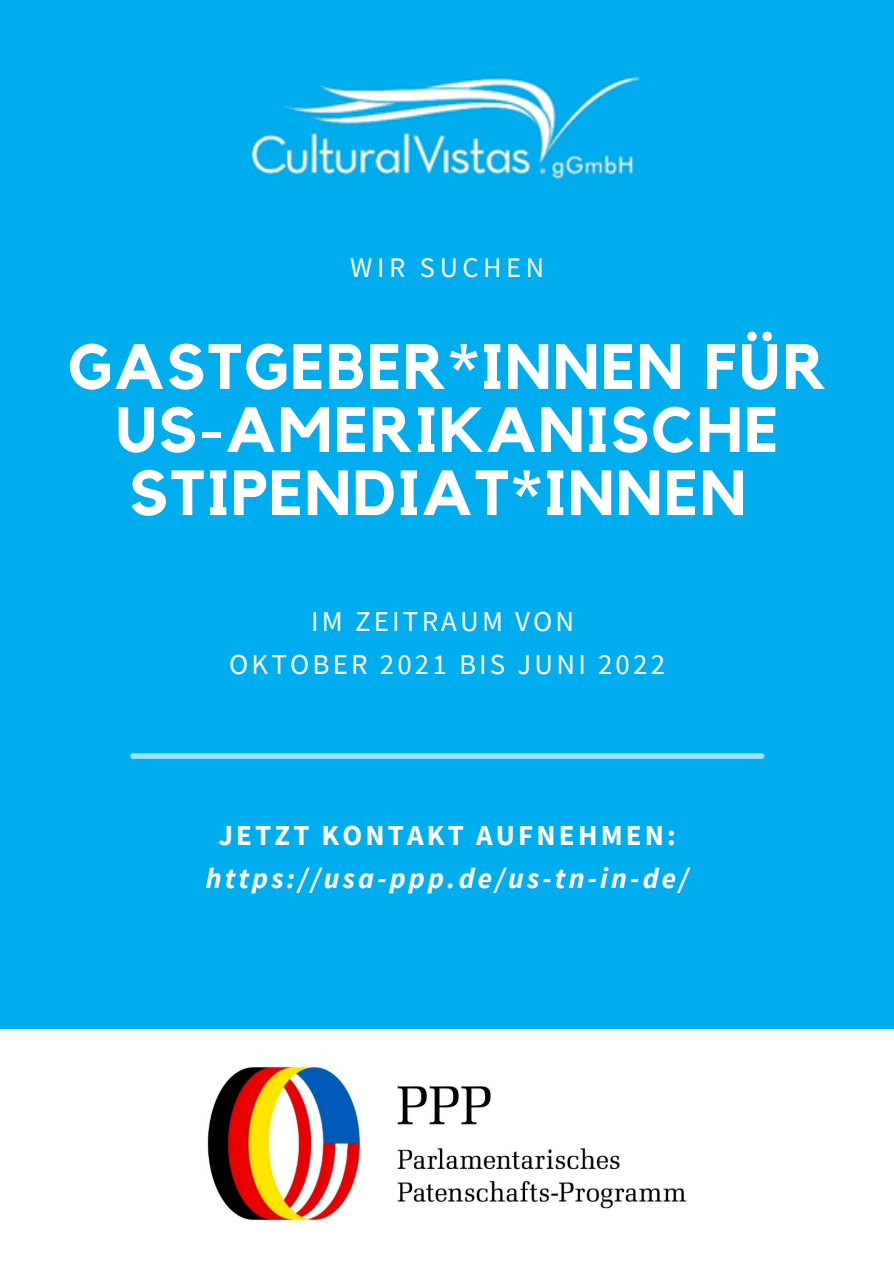
<style>
.page{position:relative;width:894px;height:1264px;background:#fff}
.page>*{position:absolute;margin:0;border:0;box-sizing:border-box;transform-origin:0 0}
.t1{font:700 63px/63px "Kollektif";letter-spacing:.03em;color:#fff;text-align:center}
.t2{font:28.95px "Source Sans Pro";letter-spacing:.11em;color:#fff}
.t3{font:italic 700 28.95px "Source Sans Pro";letter-spacing:.11em;color:#fff}
.t4{font:700 28.95px "Source Sans Pro";letter-spacing:.11em;color:#fff}
.t5{font:28.35px "Source Sans Pro";letter-spacing:.16em;color:#fff}
</style>
<div class="page">
<div style="left:0;top:0;width:893px;height:1263px;background:#00adef"></div>
<div style="left:0;top:1029px;width:893px;height:234px;background:#fff"></div>
<img style="left:207px;top:1065px;width:480px;height:156px">
<img style="left:251px;top:76px;width:390px;height:104px">
<div style="left:133px;top:753px;width:628px;height:6px;background:#a0e0f9"></div>
<p class="t5" style="left:350px;top:249px;width:195px">WIR SUCHEN</p>
<p class="t1" style="left:68px;top:338px;width:759px">GASTGEBER*INNEN FÜR<br>US-AMERIKANISCHE<br>STIPENDIAT*INNEN</p>
<p class="t2" style="left:311px;top:602px;width:265px">IM ZEITRAUM VON</p>
<p class="t2" style="left:229px;top:645px;width:437px">OKTOBER 2021 BIS JUNI 2022</p>
<p class="t4" style="left:218px;top:816px;width:459px">JETZT KONTAKT AUFNEHMEN:</p>
<p class="t3" style="left:206px;top:859px;width:484px">https://usa-ppp.de/us-tn-in-de/</p>
</div>
